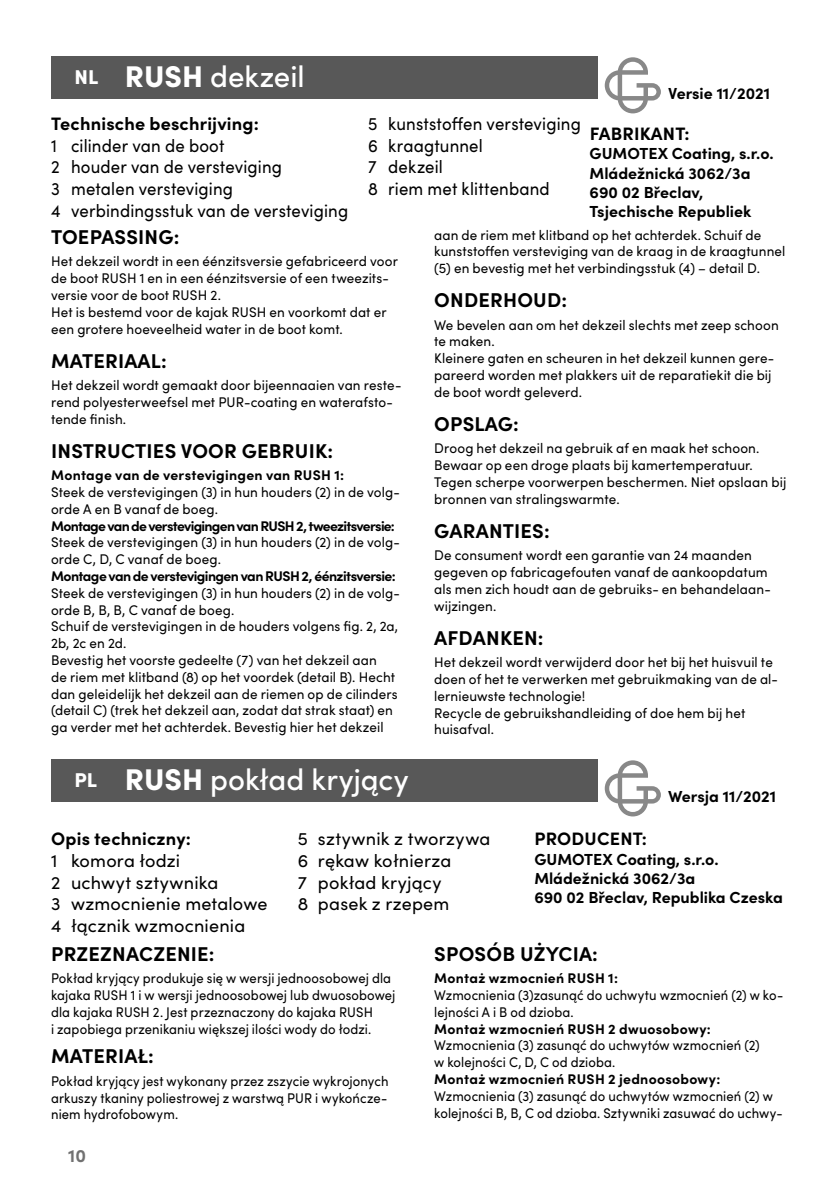
<style>
.page{position:relative;width:840px;height:1191px;background:#fff}
.page>*{position:absolute;margin:0;border:0;box-sizing:border-box;transform-origin:0 0}
.t1{font:500 30px "Sofia Pro";letter-spacing:-.005em;color:#fff}
.t2{font:700 20px "Sofia Pro";letter-spacing:.01em;color:#000}
.t3{font:900 20px "Sofia Pro";color:#fff}
.t4{font:18px/21.6px "Sofia Pro";letter-spacing:.01em;color:#000;scale:.93 1}
.t5{font:18px/21.6px "Sofia Pro";letter-spacing:.01em;color:#000}
.t6{font:700 18px "Sofia Pro";letter-spacing:.01em;color:#000}
.t7{font:700 18px "Sofia Pro";color:#717171}
.t8{font:700 16px/19.2px "Sofia Pro";color:#000}
.t9{font:14px/16.8px "Sofia Pro";letter-spacing:.01em;color:#000;scale:.96 1}
.t10{font:14px/16.8px "Sofia Pro";letter-spacing:.01em;color:#000;scale:.93 1}
.t11{font:700 14px "Sofia Pro";letter-spacing:.01em;color:#000}
.t12{font:700 14px "Sofia Pro";letter-spacing:-.05em;color:#000}
.t13{font:700 14px "Sofia Pro";letter-spacing:-.04em;color:#000}
.s1{font-weight:900}
</style>
<div class="page">
<div style="left:51px;top:57px;width:546px;height:42px;background:#585858"></div>
<div style="left:51px;top:759px;width:546px;height:43px;background:#585858"></div>
<svg style="left:604px;top:57px;width:56px;height:56px"></svg>
<svg style="left:604px;top:760px;width:56px;height:56px"></svg>
<h2 class="t3" style="left:74px;top:61px;width:25px">NL</h2>
<h1 class="t1" style="left:125px;top:54px;width:181px"><span class="s1">RUSH</span> dekzeil</h1>
<p class="t6" style="left:51px;top:110px;width:209px">Technische beschrijving:</p>
<p class="t4" style="left:51px;top:134px;width:321px">1 cilinder van de boot<br>2 houder van de versteviging<br>3 metalen versteviging<br>4 verbindingsstuk van de versteviging</p>
<p class="t4" style="left:368px;top:112px;width:230px">5 kunststoffen versteviging<br>6 kraagtunnel<br>7 dekzeil<br>8 riem met klittenband</p>
<p class="t8" style="left:668px;top:82px;width:103px">Versie 11/2021</p>
<p class="t6" style="left:589px;top:120px;width:101px">FABRIKANT:</p>
<p class="t8" style="left:589px;top:143px;width:186px">GUMOTEX Coating, s.r.o.<br>Mládežnická 3062/3a<br>690 02 Břeclav,<br>Tsjechische Republiek</p>
<h2 class="t2" style="left:51px;top:221px;width:130px">TOEPASSING:</h2>
<p class="t9" style="left:51px;top:252px;width:362px">Het dekzeil wordt in een éénzitsversie gefabriceerd voor de boot RUSH 1 en in een éénzitsversie of een tweezits&shy;versie voor de boot RUSH 2.<br>Het is bestemd voor de kajak RUSH en voorkomt dat er een grotere hoeveelheid water in de boot komt.</p>
<h2 class="t2" style="left:51px;top:345px;width:117px">MATERIAAL:</h2>
<p class="t9" style="left:51px;top:376px;width:366px">Het dekzeil wordt gemaakt door bijeennaaien van reste&shy;rend polyesterweefsel met PUR-coating en waterafsto&shy;tende finish.</p>
<h2 class="t2" style="left:51px;top:435px;width:283px">INSTRUCTIES VOOR GEBRUIK:</h2>
<p class="t11" style="left:51px;top:464px;width:294px">Montage van de verstevigingen van RUSH 1:</p>
<p class="t9" style="left:51px;top:483px;width:365px">Steek de verstevigingen (3) in hun houders (2) in de volg&shy;orde A en B vanaf de boeg.</p>
<p class="t12" style="left:51px;top:515px;width:345px">Montage van de verstevigingen van RUSH 2, tweezitsversie:</p>
<p class="t9" style="left:51px;top:533px;width:365px">Steek de verstevigingen (3) in hun houders (2) in de volg&shy;orde C, D, C vanaf de boeg.</p>
<p class="t13" style="left:51px;top:565px;width:346px">Montage van de verstevigingen van RUSH 2, éénzitsversie:</p>
<p class="t9" style="left:51px;top:583px;width:365px">Steek de verstevigingen (3) in hun houders (2) in de volg&shy;orde B, B, B, C vanaf de boeg.<br>Schuif de verstevigingen in de houders volgens fig. 2, 2a, 2b, 2c en 2d.<br>Bevestig het voorste gedeelte (7) van het dekzeil aan<br>de riem met klitband (8) op het voordek (detail B). Hecht dan geleidelijk het dekzeil aan de riemen op de cilinders (detail C) (trek het dekzeil aan, zodat dat strak staat) en ga verder met het achterdek. Bevestig hier het dekzeil</p>
<h2 class="t3" style="left:74px;top:764px;width:24px">PL</h2>
<h1 class="t1" style="left:125px;top:757px;width:285px"><span class="s1">RUSH</span> pokład kryjący</h1>
<p class="t9" style="left:434px;top:225px;width:367px">aan de riem met klitband op het achterdek. Schuif de kunststoffen versteviging van de kraag in de kraagtunnel (5) en bevestig met het verbindingsstuk (4) – detail D.</p>
<h2 class="t2" style="left:434px;top:285px;width:134px">ONDERHOUD:</h2>
<p class="t9" style="left:434px;top:315px;width:360px">We bevelen aan om het dekzeil slechts met zeep schoon te maken.<br>Kleinere gaten en scheuren in het dekzeil kunnen gere&shy;pareerd worden met plakkers uit de reparatiekit die bij de boot wordt geleverd.</p>
<h2 class="t2" style="left:434px;top:408px;width:86px">OPSLAG:</h2>
<p class="t9" style="left:434px;top:439px;width:368px">Droog het dekzeil na gebruik af en maak het schoon.<br>Bewaar op een droge plaats bij kamertemperatuur.<br>Tegen scherpe voorwerpen beschermen. Niet opslaan bij bronnen van stralingswarmte.</p>
<h2 class="t2" style="left:434px;top:515px;width:117px">GARANTIES:</h2>
<p class="t9" style="left:434px;top:546px;width:352px">De consument wordt een garantie van 24 maanden gegeven op fabricagefouten vanaf de aankoopdatum als men zich houdt aan de gebruiks- en behandelaan&shy;wijzingen.</p>
<h2 class="t2" style="left:434px;top:622px;width:111px">AFDANKEN:</h2>
<p class="t9" style="left:434px;top:653px;width:359px">Het dekzeil wordt verwijderd door het bij het huisvuil te doen of het te verwerken met gebruikmaking van de al&shy;lernieuwste technologie!<br>Recycle de gebruikshandleiding of doe hem bij het huisafval.</p>
<p class="t8" style="left:668px;top:785px;width:109px">Wersja 11/2021</p>
<p class="t6" style="left:51px;top:825px;width:141px">Opis techniczny:</p>
<p class="t5" style="left:51px;top:848px;width:218px">1 komora łodzi<br>2 uchwyt sztywnika<br>3 wzmocnienie metalowe<br>4 łącznik wzmocnienia</p>
<p class="t5" style="left:298px;top:827px;width:194px">5 sztywnik z tworzywa<br>6 rękaw kołnierza<br>7 pokład kryjący<br>8 pasek z rzepem</p>
<p class="t6" style="left:534px;top:825px;width:114px">PRODUCENT:</p>
<p class="t8" style="left:534px;top:848px;width:250px">GUMOTEX Coating, s.r.o.<br>Mládežnická 3062/3a<br>690 02 Břeclav, Republika Czeska</p>
<h2 class="t2" style="left:51px;top:938px;width:165px">PRZEZNACZENIE:</h2>
<p class="t10" style="left:51px;top:969px;width:371px">Pokład kryjący produkuje się w wersji jednoosobowej dla kajaka RUSH 1 i w wersji jednoosobowej lub dwuosobowej dla kajaka RUSH 2. Jest przeznaczony do kajaka RUSH<br>i zapobiega przenikaniu większej ilości wody do łodzi.</p>
<h2 class="t2" style="left:51px;top:1040px;width:104px">MATERIAŁ:</h2>
<p class="t10" style="left:51px;top:1071px;width:364px;text-align:justify">Pokład kryjący jest wykonany przez zszycie wykrojonych arkuszy tkaniny poliestrowej z warstwą PUR i wykończe&shy;niem hydrofobowym.</p>
<p class="t7" style="left:68px;top:1141px;width:19px">10</p>
<h2 class="t2" style="left:434px;top:938px;width:165px">SPOSÓB UŻYCIA:</h2>
<p class="t11" style="left:434px;top:967px;width:185px">Montaż wzmocnień RUSH 1:</p>
<p class="t10" style="left:434px;top:986px;width:376px">Wzmocnienia (3)zasunąć do uchwytu wzmocnień (2) w ko&shy;lejności A i B od dzioba.</p>
<p class="t11" style="left:434px;top:1018px;width:278px">Montaż wzmocnień RUSH 2 dwuosobowy:</p>
<p class="t10" style="left:434px;top:1036px;width:351px">Wzmocnienia (3) zasunąć do uchwytów wzmocnień (2) w kolejności C, D, C od dzioba.</p>
<p class="t11" style="left:434px;top:1068px;width:287px">Montaż wzmocnień RUSH 2 jednoosobowy:</p>
<p class="t10" style="left:434px;top:1086px;width:376px">Wzmocnienia (3) zasunąć do uchwytów wzmocnień (2) w kolejności B, B, C od dzioba. Sztywniki zasuwać do uchwy-</p>
</div>
